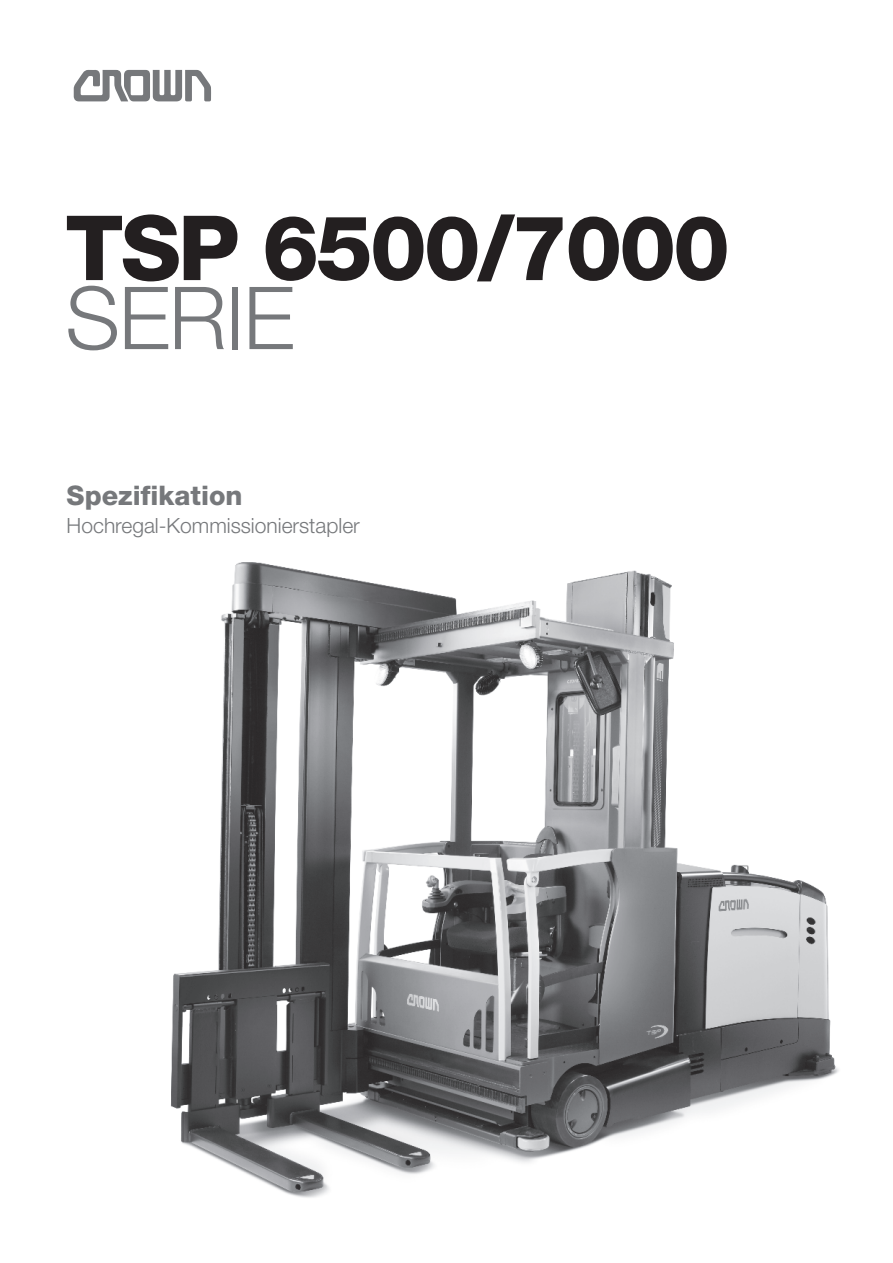
<style>
.page{position:relative;width:893px;height:1263px;background:#fff}
.page>*{position:absolute;margin:0;border:0;box-sizing:border-box;transform-origin:0 0}
.t1{font:800 90px "Helvetica Neue LT Std";letter-spacing:-.03em;color:#231f20}
.t2{font:300 87px "Helvetica Neue LT Std";letter-spacing:-.015em;color:#76787b}
.t3{font:63px "Crownlogo TT";color:#76787b}
.t4{font:800 27px "Helvetica Neue LT Std";color:#76787b}
.t5{font:300 21px "Helvetica Neue LT Std";color:#76787b}
</style>
<div class="page">
<img style="left:171px;top:562px;width:668px;height:636px">
<h3 class="t3" style="left:70px;top:43px;width:150px">C</h3>
<h1 class="t1" style="left:65px;top:216px;width:666px">TSP 6500/7000</h1>
<h2 class="t2" style="left:65px;top:287px;width:231px">SERIE</h2>
<p class="t4" style="left:67px;top:486px;width:177px">Spezifikation</p>
<p class="t5" style="left:67px;top:518px;width:295px">Hochregal-Kommissionierstapler</p>
</div>
